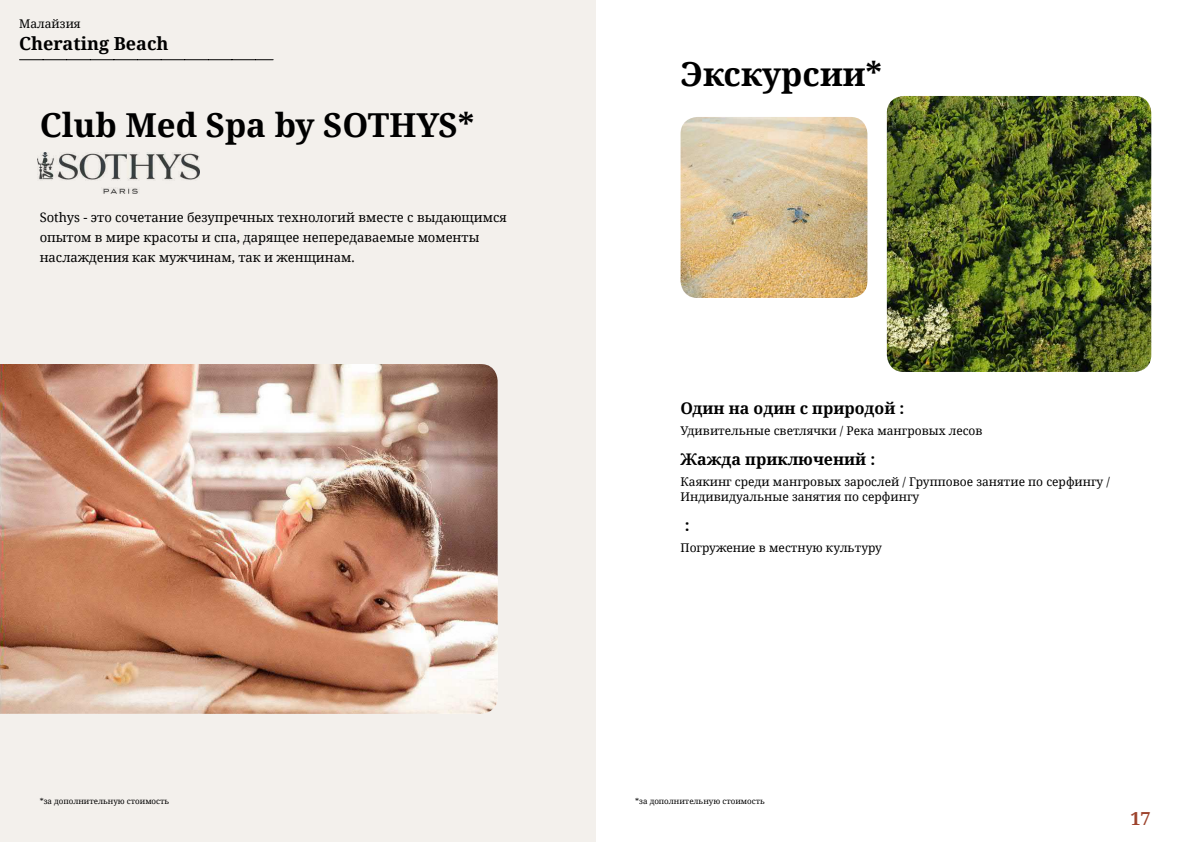
<style>
.page{position:relative;width:1191px;height:842px;background:#fff}
.page>*{position:absolute;margin:0;border:0;box-sizing:border-box;transform-origin:0 0}
.t1{font:700 33px "Noto Serif";color:#000}
.t2{font:700 18px "Noto Serif";color:#000}
.t3{font:700 18px "Noto Serif";color:#9d432c}
.t4{font:700 16px "Noto Serif";color:#000}
.t5{font:13px/20px "Noto Serif";color:#000}
.t6{font:12px/15px "Noto Serif";color:#000}
.t7{font:8px "Noto Serif";color:#000}
</style>
<div class="page">
<div style="left:0;top:0;width:595px;height:842px;background:#f3f0ec"></div>
<img style="left:0;top:364px;width:497px;height:350px">
<img style="left:680px;top:117px;width:187px;height:181px">
<img style="left:887px;top:96px;width:264px;height:276px">
<svg style="left:20px;top:59px;width:253px;height:1px"></svg>
<img style="left:38px;top:152px;width:161px;height:42px">
<p class="t6" style="left:19px;top:16px;width:63px">Малайзия</p>
<h2 class="t2" style="left:19px;top:31px;width:151px">Cherating Beach</h2>
<h1 class="t1" style="left:40px;top:102px;width:436px">Club Med Spa by SOTHYS*</h1>
<p class="t5" style="left:40px;top:207px;width:468px">Sothys - это сочетание безупречных технологий вместе с выдающимся опытом в мире красоты и спа, дарящее непередаваемые моменты наслаждения как мужчинам, так и женщинам.</p>
<p class="t7" style="left:40px;top:796px;width:131px">*за дополнительную стоимость</p>
<h1 class="t1" style="left:680px;top:51px;width:203px">Экскурсии*</h1>
<h3 class="t4" style="left:680px;top:397px;width:225px">Один на один с природой :</h3>
<p class="t6" style="left:680px;top:422px;width:304px">Удивительные светлячки / Река мангровых лесов</p>
<h3 class="t4" style="left:680px;top:448px;width:196px">Жажда приключений :</h3>
<p class="t6" style="left:680px;top:473px;width:431px">Каякинг среди мангровых зарослей / Групповое занятие по серфингу /<br>Индивидуальные занятия по серфингу</p>
<h3 class="t4" style="left:684px;top:514px;width:6px">:</h3>
<p class="t6" style="left:680px;top:540px;width:203px">Погружение в местную культуру</p>
<p class="t7" style="left:635px;top:796px;width:131px">*за дополнительную стоимость</p>
<h2 class="t3" style="left:1130px;top:806px;width:22px">17</h2>
</div>
